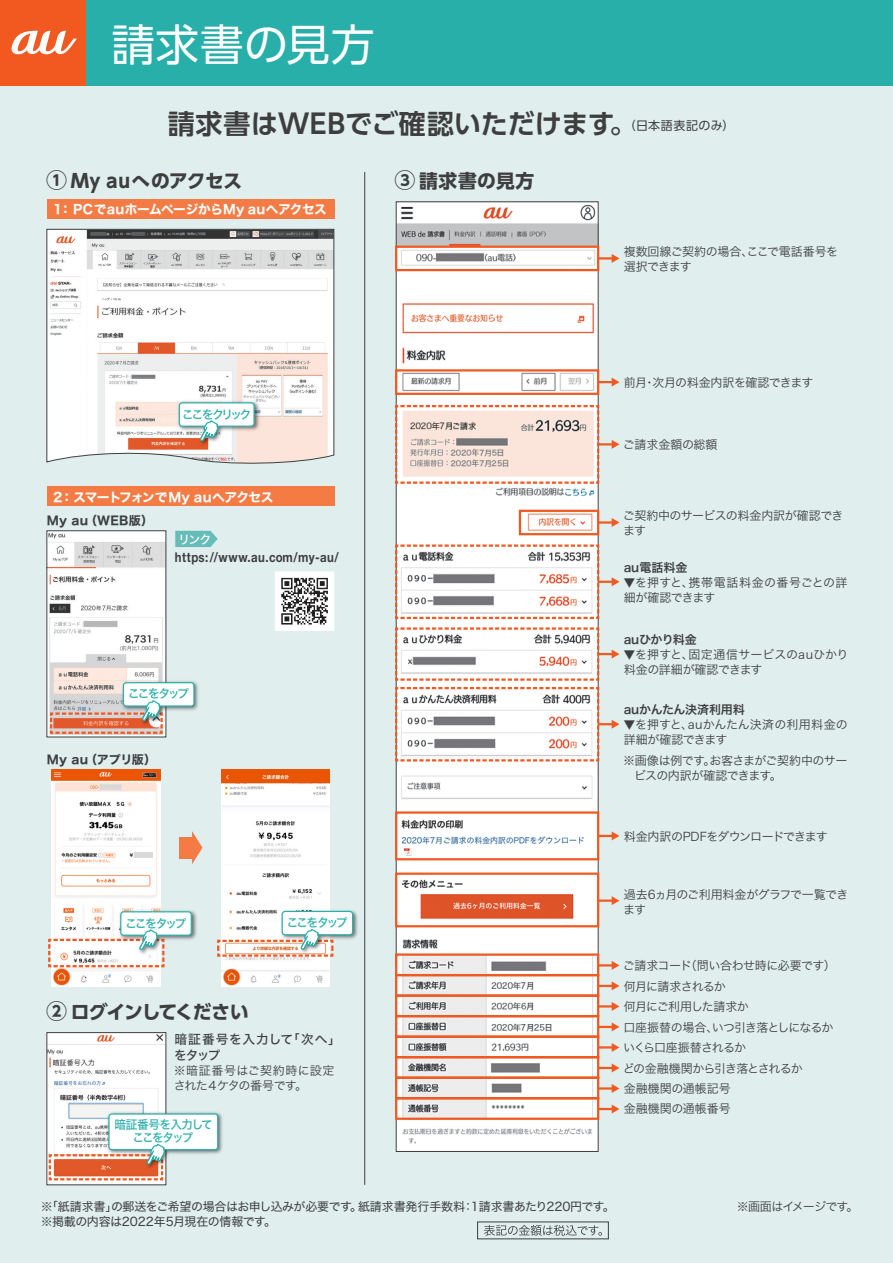
<style>
.page{position:relative;width:893px;height:1263px;background:#e0efee}
.page>*{position:absolute;margin:0;border:0;box-sizing:border-box;transform-origin:0 0}
.t1{font:43.5px "UD Shin Go Pro";letter-spacing:.015em;color:#fff}
.t2{font:700 27px "UD Shin Go Pro De";letter-spacing:.005em;color:#3e3e3f}
.t3{font:700 18.75px "UD Shin Go Pro";letter-spacing:-.015em;color:#3e3e3f}
.t4{font:700 18.75px "UD Shin Go Pro";letter-spacing:-.055em;color:#3e3e3f}
.t5{font:700 13.5px "Helvetica Neue LT Std";letter-spacing:.045em;color:#3e3e3f;scale:.85 1}
.t6{font:12.75px "Hira Kaku Std W7";letter-spacing:-.02em;color:#fff}
.t7{font:12.75px/15.8px "Hira Kaku Std W5";letter-spacing:.045em;color:#3e3e3f}
.t8{font:12px/20.4px "Hira Kaku Std W3";letter-spacing:-.03em;color:#3e3e3f}
.t9{font:12px/15px "Hira Kaku Std W3";color:#3e3e3f}
.t10{font:12px/15px "Hira Kaku Std W4";letter-spacing:-.025em;color:#3e3e3f}
.t11{font:12px/15px "Hira Kaku Std W3";letter-spacing:-.005em;color:#3e3e3f}
.t12{font:12px "Hira Kaku Std W7";letter-spacing:.02em;color:#3e3e3f}
.t13{font:12px "Hira Kaku Std W5";letter-spacing:-.16em;color:#28afaa}
.t14{font:12px "Hira Kaku Std W6";letter-spacing:-.005em;color:#3e3e3f}
.t15{font:12px/12.8px "Hira Kaku Std W5";letter-spacing:-.11em;color:#28afaa;text-align:center}
.t16{font:12px "Hira Kaku Std W3";letter-spacing:-.07em;color:#3e3e3f}
.t17{font:12px "UD Shin Go Pro";letter-spacing:.04em;color:#3e3e3f}
.t18{font:12px "Hira Kaku Std W6";letter-spacing:-.03em;color:#3e3e3f}
.t19{font:12px "Hira Kaku Std W5";letter-spacing:-.205em;color:#28afaa}
.t20{font:12px "Hira Kaku Std W5";color:#fff}
.s1{font-size:21px}
</style>
<div class="page">
<div style="left:0;top:0;width:893px;height:85px;background:#28afaa"></div>
<img style="left:398px;top:204px;width:198px;height:946px">
<div style="left:0;top:0;width:85px;height:85px;background:#f15921"></div>
<svg style="left:12px;top:31px;width:65px;height:23px"></svg>
<hr style="left:364px;top:172px;width:1px;height:1013px;background:#3e3e3f">
<div style="left:47px;top:200px;width:288px;height:19px;background:#f47b44"></div>
<div style="left:47px;top:487px;width:288px;height:19px;background:#f47b44"></div>
<svg style="left:275px;top:571px;width:59px;height:60px;background:#bbb"></svg>
<svg style="left:46px;top:229px;width:288px;height:235px"></svg>
<div style="left:47px;top:530px;width:119px;height:207px;border:1px solid #3e3e3f"></div>
<div style="left:395px;top:246px;width:204px;height:25px;border:2px solid #f15921"></div>
<hr style="left:598px;top:257px;width:15px;height:3px;background:#f15921">
<svg style="left:612px;top:254px;width:7px;height:9px"></svg>
<div style="left:395px;top:369px;width:204px;height:26px;border:2px solid #f15921"></div>
<svg style="left:598px;top:378px;width:21px;height:9px"></svg>
<div style="left:395px;top:953px;width:204px;height:23px;border:2px solid #f15921"></div>
<svg style="left:598px;top:961px;width:21px;height:9px"></svg>
<div style="left:395px;top:974px;width:204px;height:23px;border:2px solid #f15921"></div>
<svg style="left:598px;top:981px;width:21px;height:9px"></svg>
<div style="left:395px;top:994px;width:204px;height:23px;border:2px solid #f15921"></div>
<svg style="left:598px;top:1002px;width:21px;height:9px"></svg>
<div style="left:395px;top:1015px;width:204px;height:23px;border:2px solid #f15921"></div>
<svg style="left:598px;top:1022px;width:21px;height:9px"></svg>
<div style="left:395px;top:1035px;width:204px;height:23px;border:2px solid #f15921"></div>
<svg style="left:598px;top:1043px;width:21px;height:9px"></svg>
<div style="left:395px;top:1056px;width:204px;height:23px;border:2px solid #f15921"></div>
<svg style="left:598px;top:1063px;width:21px;height:9px"></svg>
<div style="left:395px;top:1076px;width:204px;height:23px;border:2px solid #f15921"></div>
<svg style="left:598px;top:1084px;width:21px;height:9px"></svg>
<div style="left:395px;top:1097px;width:204px;height:23px;border:2px solid #f15921"></div>
<svg style="left:598px;top:1104px;width:21px;height:9px"></svg>
<div style="left:395px;top:811px;width:204px;height:49px;border:2px solid #f15921"></div>
<svg style="left:598px;top:831px;width:21px;height:9px"></svg>
<div style="left:395px;top:872px;width:204px;height:55px;border:2px solid #f15921"></div>
<hr style="left:598px;top:899px;width:15px;height:3px;background:#f15921">
<svg style="left:612px;top:896px;width:7px;height:9px"></svg>
<div style="left:519px;top:510px;width:80px;height:25px;border:2px solid #f15921"></div>
<hr style="left:598px;top:521px;width:15px;height:3px;background:#f15921">
<svg style="left:612px;top:518px;width:7px;height:9px"></svg>
<svg style="left:395px;top:404px;width:224px;height:81px;background:#edd9d0"></svg>
<svg style="left:395px;top:543px;width:224px;height:77px;background:#e9e0dd"></svg>
<svg style="left:395px;top:626px;width:224px;height:137px;background:#e9dcd7"></svg>
<svg style="left:49px;top:531px;width:169px;height:204px"></svg>
<img style="left:175px;top:399px;width:87px;height:49px">
<svg style="left:178px;top:261px;width:125px;height:183px;background:#f2f0ee"></svg>
<svg style="left:48px;top:986px;width:202px;height:195px"></svg>
<svg style="left:484px;top:1225px;width:118px;height:11px"></svg>
<img style="left:51px;top:968px;width:110px;height:18px">
<img style="left:221px;top:968px;width:108px;height:18px">
<svg style="left:48px;top:769px;width:356px;height:199px"></svg>
<h1 class="t1" style="left:111px;top:9px;width:265px">請求書の見方</h1>
<h2 class="t2" style="left:168px;top:102px;width:470px">請求書はWEBでご確認いただけます。</h2>
<p class="t17" style="left:624px;top:115px;width:112px">（日本語表記のみ）</p>
<h3 class="t3" style="left:46px;top:165px;width:198px"><span class="s1">①</span> My auへのアクセス</h3>
<p class="t6" style="left:53px;top:200px;width:275px">1： PCでauホームページからMy auへアクセス</p>
<h3 class="t3" style="left:394px;top:165px;width:141px"><span class="s1">③</span> 請求書の見方</h3>
<p class="t8" style="left:624px;top:243px;width:216px;line-height:15px">複数回線ご契約の場合、ここで電話番号を選択できます</p>
<p class="t19" style="left:182px;top:405px;width:71px">ここをクリック</p>
<p class="t6" style="left:53px;top:487px;width:222px">2： スマートフォンでMy auへアクセス</p>
<p class="t12" style="left:47px;top:511px;width:108px">My au（WEB版）</p>
<p class="t20" style="left:178px;top:530px;width:35px">リンク</p>
<p class="t5" style="left:175px;top:549px;width:194px">https://www.au.com/my-au/</p>
<p class="t13" style="left:128px;top:685px;width:63px">ここをタップ</p>
<p class="t12" style="left:47px;top:750px;width:111px">My au（アプリ版）</p>
<p class="t13" style="left:125px;top:914px;width:63px">ここをタップ</p>
<p class="t13" style="left:286px;top:913px;width:63px">ここをタップ</p>
<h3 class="t4" style="left:46px;top:997px;width:204px"><span class="s1">②</span> ログインしてください</h3>
<p class="t7" style="left:174px;top:1031px;width:168px">暗証番号を入力して「次へ」をタップ</p>
<p class="t9" style="left:174px;top:1062px;width:162px">※暗証番号はご契約時に設定された４ケタの番号です。</p>
<p class="t15" style="left:114px;top:1118px;width:100px">暗証番号を入力してここをタップ</p>
<p class="t8" style="left:624px;top:372px;width:191px">前月・次月の料金内訳を確認できます</p>
<p class="t9" style="left:623px;top:437px;width:96px">ご請求金額の総額</p>
<p class="t8" style="left:623px;top:507px;width:222px;line-height:15px">ご契約中のサービスの料金内訳が確認できます</p>
<p class="t14" style="left:624px;top:558px;width:65px">au電話料金</p>
<p class="t9" style="left:623px;top:574px;width:226px">▼を押すと、携帯電話料金の番号ごとの詳細が確認できます</p>
<p class="t18" style="left:624px;top:630px;width:75px">auひかり料金</p>
<p class="t11" style="left:623px;top:647px;width:227px">▼を押すと、固定通信サービスのauひかり料金の詳細が確認できます</p>
<p class="t14" style="left:624px;top:700px;width:123px">auかんたん決済利用料</p>
<p class="t9" style="left:623px;top:717px;width:226px">▼を押すと、auかんたん決済の利用料金の詳細が確認できます</p>
<p class="t8" style="left:634px;top:753px;width:215px;line-height:15px;text-indent:-11px">※画像は例です。お客さまがご契約中のサービスの内訳が確認できます。</p>
<p class="t8" style="left:624px;top:826px;width:206px">料金内訳のPDFをダウンロードできます</p>
<p class="t8" style="left:623px;top:886px;width:227px;line-height:15px">過去6ヵ月のご利用料金がグラフで一覧できます</p>
<p class="t8" style="left:623px;top:955px;width:215px">ご請求コード（問い合わせ時に必要です）何月に請求されるか<br>何月にご利用した請求か<br>口座振替の場合、いつ引き落としになるかいくら口座振替されるか<br>どの金融機関から引き落とされるか<br>金融機関の通帳記号<br>金融機関の通帳番号</p>
<p class="t10" style="left:41px;top:1198px;width:575px">※「紙請求書」の郵送をご希望の場合はお申し込みが必要です。紙請求書発行手数料：1請求書あたり220円です。※掲載の内容は2022年5月現在の情報です。</p>
<p class="t16" style="left:737px;top:1197px;width:123px">※画面はイメージです。</p>
</div>
